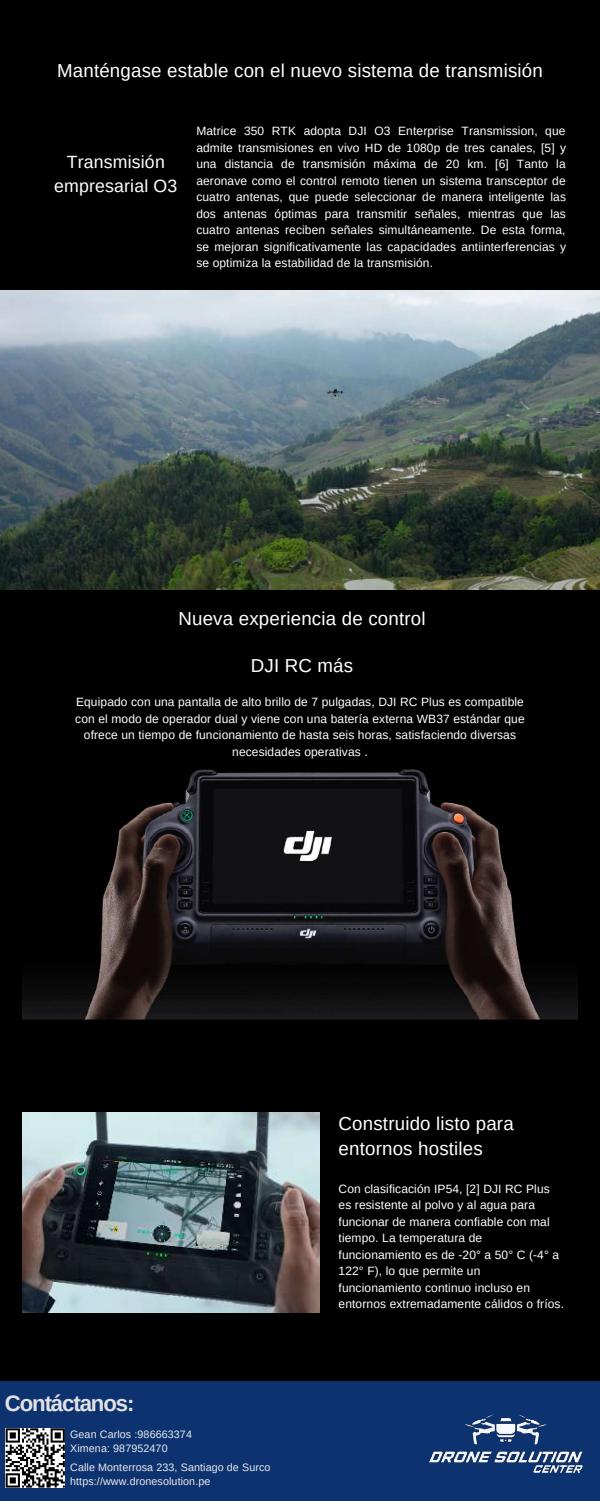
<style>
.page{position:relative;width:600px;height:1501px;background:#fff}
.page>*{position:absolute;margin:0;border:0;box-sizing:border-box;transform-origin:0 0}
.t1{font:700 22.2px "Arimo";letter-spacing:-.05em;color:#e2e2e2}
.t2{font:18.7px/25.5px "Arimo";letter-spacing:.01em;color:#fff}
.t3{font:17.7px/24.8px "Arimo";letter-spacing:.01em;color:#fff;text-align:center}
.t4{font:12px/16.5px "Arimo";letter-spacing:.01em;color:#fff;text-align:justify}
.t5{font:10.7px/14.2px "Arimo";letter-spacing:.01em;color:#ebeaea}
</style>
<div class="page">
<div style="left:0;top:0;width:600px;height:1500px;background:#000"></div>
<div style="left:0;top:1381px;width:600px;height:119px;background:#0c3270"></div>
<img style="left:429px;top:1414px;width:154px;height:59px">
<svg style="left:6px;top:1428px;width:59px;height:59px;background:#818181"></svg>
<img style="left:0;top:290px;width:600px;height:299px">
<img style="left:23px;top:769px;width:554px;height:250px">
<img style="left:23px;top:1112px;width:296px;height:199px">
<h2 class="t2" style="left:57px;top:58px;width:487px">Manténgase estable con el nuevo sistema de transmisión</h2>
<h3 class="t3" style="left:54px;top:149px;width:125px">Transmisión empresarial O3</h3>
<p class="t4" style="left:196px;top:123px;width:371px">Matrice 350 RTK adopta DJI O3 Enterprise Transmission, que admite transmisiones en vivo HD de 1080p de tres canales, [5] y una distancia de transmisión máxima de 20 km. [6] Tanto la aeronave como el control remoto tienen un sistema transceptor de cuatro antenas, que puede seleccionar de manera inteligente las dos antenas óptimas para transmitir señales, mientras que las cuatro antenas reciben señales simultáneamente. De esta forma, se mejoran significativamente las capacidades antiinterferencias y se optimiza la estabilidad de la transmisión.</p>
<h2 class="t2" style="left:178px;top:605px;width:249px">Nueva experiencia de control</h2>
<h2 class="t2" style="left:251px;top:653px;width:104px">DJI RC más</h2>
<p class="t4" style="left:75px;top:693px;width:451px;text-align:center">Equipado con una pantalla de alto brillo de 7 pulgadas, DJI RC Plus es compatible con el modo de operador dual y viene con una batería externa WB37 estándar que ofrece un tiempo de funcionamiento de hasta seis horas, satisfaciendo diversas necesidades operativas .</p>
<h1 class="t1" style="left:5px;top:1390px;width:131px">Contáctanos:</h1>
<p class="t5" style="left:70px;top:1426px;width:123px">Gean Carlos :986663374<br>Ximena: 987952470</p>
<p class="t5" style="left:70px;top:1459px;width:202px">Calle Monterrosa 233, Santiago de Surco https://www.dronesolution.pe</p>
<h2 class="t2" style="left:339px;top:1110px;width:177px">Construido listo para entornos hostiles</h2>
<p class="t4" style="left:339px;top:1179px;width:227px;text-align:left">Con clasificación IP54, [2] DJI RC Plus es resistente al polvo y al agua para funcionar de manera confiable con mal tiempo. La temperatura de funcionamiento es de -20° a 50° C (-4° a 122° F), lo que permite un funcionamiento continuo incluso en entornos extremadamente cálidos o fríos.</p>
</div>
